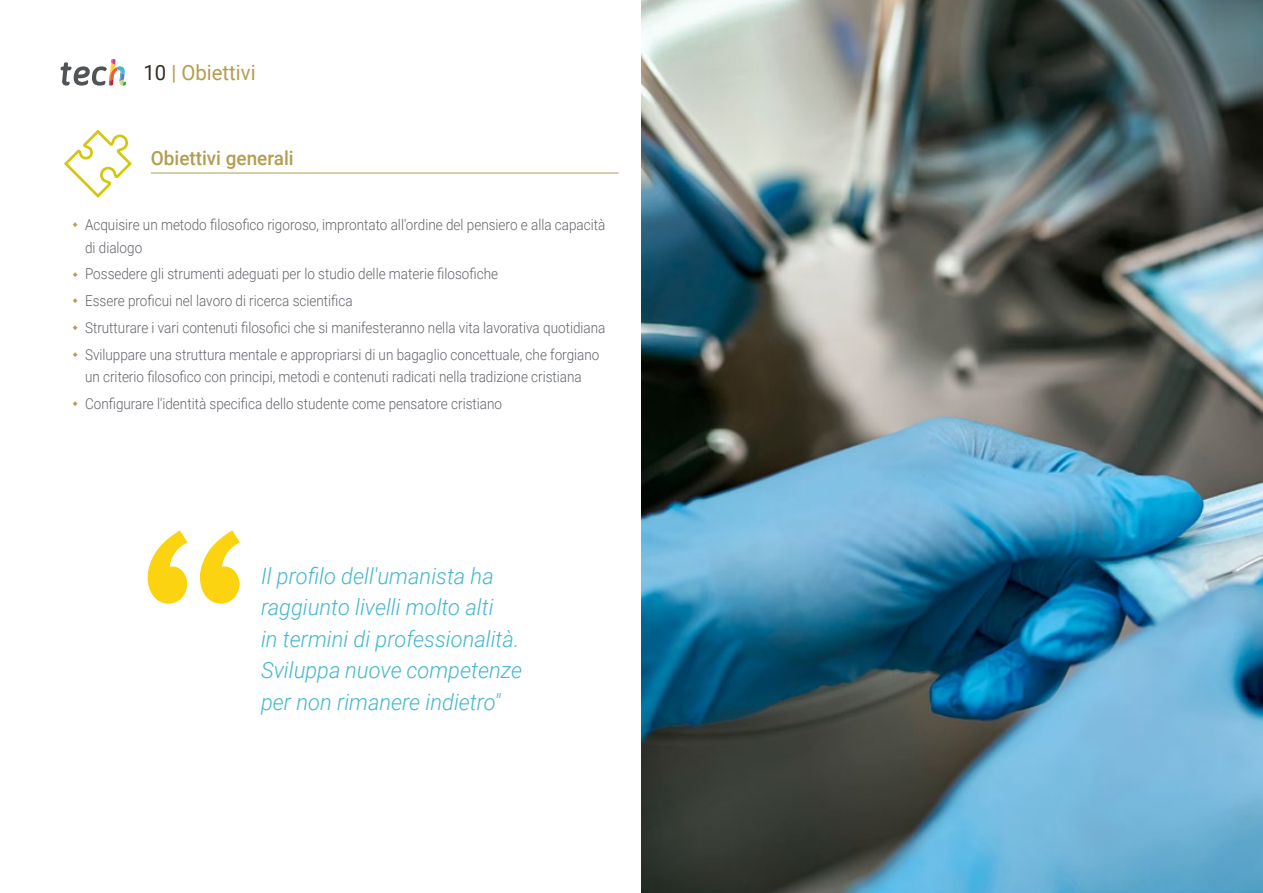
<style>
.page{position:relative;width:1263px;height:893px;background:#fff}
.page>*{position:absolute;margin:0;border:0;box-sizing:border-box;transform-origin:0 0}
.t1{font:italic 300 22.5px/31.5px "Roboto";color:#43b7cf}
.t2{font:21px "Roboto";color:#b39d51}
.t3{font:500 19.5px "Roboto";color:#b39d51}
.t4{font:300 15px/26.7px "Roboto";color:#61646a;scale:.9 1}
.s1{color:#312e20}
</style>
<div class="page">
<hr style="left:151px;top:173px;width:468px;height:1px;background:#b39d51">
<svg style="left:64px;top:130px;width:68px;height:68px"></svg>
<img style="left:642px;top:0;width:621px;height:893px">
<svg style="left:148px;top:530px;width:92px;height:74px"></svg>
<svg style="left:61px;top:59px;width:65px;height:27px"></svg>
<h2 class="t2" style="left:144px;top:57px;width:114px"><span class="s1">10</span> | Obiettivi</h2>
<h3 class="t3" style="left:151px;top:144px;width:144px">Obiettivi generali</h3>
<p class="t4" style="left:85px;top:213px;width:580px;line-height:22.5px">Acquisire un metodo filosofico rigoroso, improntato all'ordine del pensiero e alla capacità di dialogo</p>
<p class="t4" style="left:85px;top:260px;width:580px">Possedere gli strumenti adeguati per lo studio delle materie filosofiche<br>Essere proficui nel lavoro di ricerca scientifica<br>Strutturare i vari contenuti filosofici che si manifesteranno nella vita lavorativa quotidiana Sviluppare una struttura mentale e appropriarsi di un bagaglio concettuale, che forgiano</p>
<p class="t4" style="left:85px;top:363px;width:553px">un criterio filosofico con principi, metodi e contenuti radicati nella tradizione cristiana<br>Configurare l'identità specifica dello studente come pensatore cristiano</p>
<h1 class="t1" style="left:261px;top:559px;width:263px">Il profilo dell'umanista ha raggiunto livelli molto alti<br>in termini di professionalità.<br>Sviluppa nuove competenze per non rimanere indietro"</h1>
</div>
